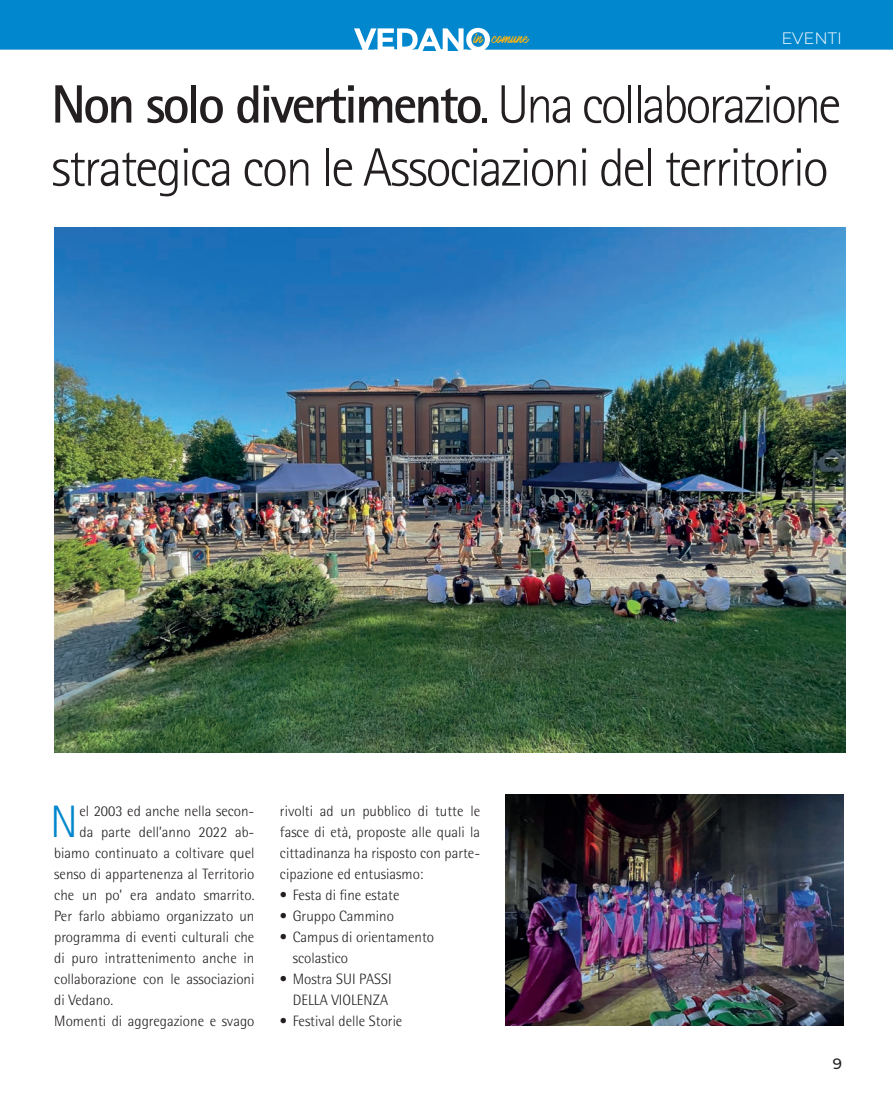
<style>
.page{position:relative;width:893px;height:1106px;background:#fff}
.page>*{position:absolute;margin:0;border:0;box-sizing:border-box;transform-origin:0 0}
.t1{font:300 54px/63px "Rotis Sans Serif Std";letter-spacing:-.04em;color:#231f20}
.t2{font:300 45.45px "Rotis Semi Sans Std";color:#0087cd}
.t3{font:300 16.5px "Montserrat";color:#fff}
.t4{font:300 15px/21px "Rotis Semi Sans Std";color:#231f20;text-align:justify}
.t5{font:500 15px "Montserrat";color:#231f20}
.t6{font:12.75px "Mark My Words";color:#fbb416}
.s1{font-weight:700}
</style>
<div class="page">
<div style="left:0;top:0;width:893px;height:50px;background:#0087cd"></div>
<svg style="left:0;top:28px;width:893px;height:23px"></svg>
<img style="left:54px;top:228px;width:791px;height:525px">
<img style="left:506px;top:795px;width:338px;height:231px">
<p class="t6" style="left:474px;top:31px;width:56px">in comune</p>
<p class="t3" style="left:781px;top:27px;width:62px">EVENTI</p>
<h1 class="t1" style="left:51px;top:73px;width:792px"><span class="s1">Non solo divertimento</span>. Una collaborazione strategica con le Associazioni del territorio</h1>
<h2 class="t2" style="left:50px;top:795px;width:29px">N</h2>
<p class="t4" style="left:79px;top:800px;width:177px">el 2003 ed anche nella secon-</p>
<p class="t4" style="left:79px;top:821px;width:177px">da parte dell’anno 2022 ab-</p>
<p class="t4" style="left:54px;top:842px;width:202px">biamo continuato a coltivare quel</p>
<p class="t4" style="left:54px;top:863px;width:202px">senso di appartenenza al Territorio</p>
<p class="t4" style="left:54px;top:884px;width:202px">che un po’ era andato smarrito.</p>
<p class="t4" style="left:54px;top:905px;width:202px">Per farlo abbiamo organizzato un</p>
<p class="t4" style="left:54px;top:926px;width:202px">programma di eventi culturali che</p>
<p class="t4" style="left:54px;top:947px;width:202px">di puro intrattenimento anche in</p>
<p class="t4" style="left:54px;top:968px;width:202px">collaborazione con le associazioni</p>
<p class="t4" style="left:54px;top:989px;width:61px">di Vedano.</p>
<p class="t4" style="left:54px;top:1010px;width:202px">Momenti di aggregazione e svago</p>
<p class="t4" style="left:280px;top:800px;width:202px">rivolti ad un pubblico di tutte le fasce di età, proposte alle quali la cittadinanza ha risposto con parte&shy;cipazione ed entusiasmo:</p>
<p class="t4" style="left:280px;top:884px;width:121px">• Festa di fine estate</p>
<p class="t4" style="left:280px;top:905px;width:115px">• Gruppo Cammino</p>
<p class="t4" style="left:293px;top:926px;width:143px;text-indent:-13px">• Campus di orientamento scolastico</p>
<p class="t4" style="left:280px;top:968px;width:113px;text-align:right">• Mostra SUI PASSI<br>DELLA VIOLENZA</p>
<p class="t4" style="left:280px;top:1010px;width:124px">• Festival delle Storie</p>
<p class="t5" style="left:833px;top:1053px;width:11px">9</p>
</div>
